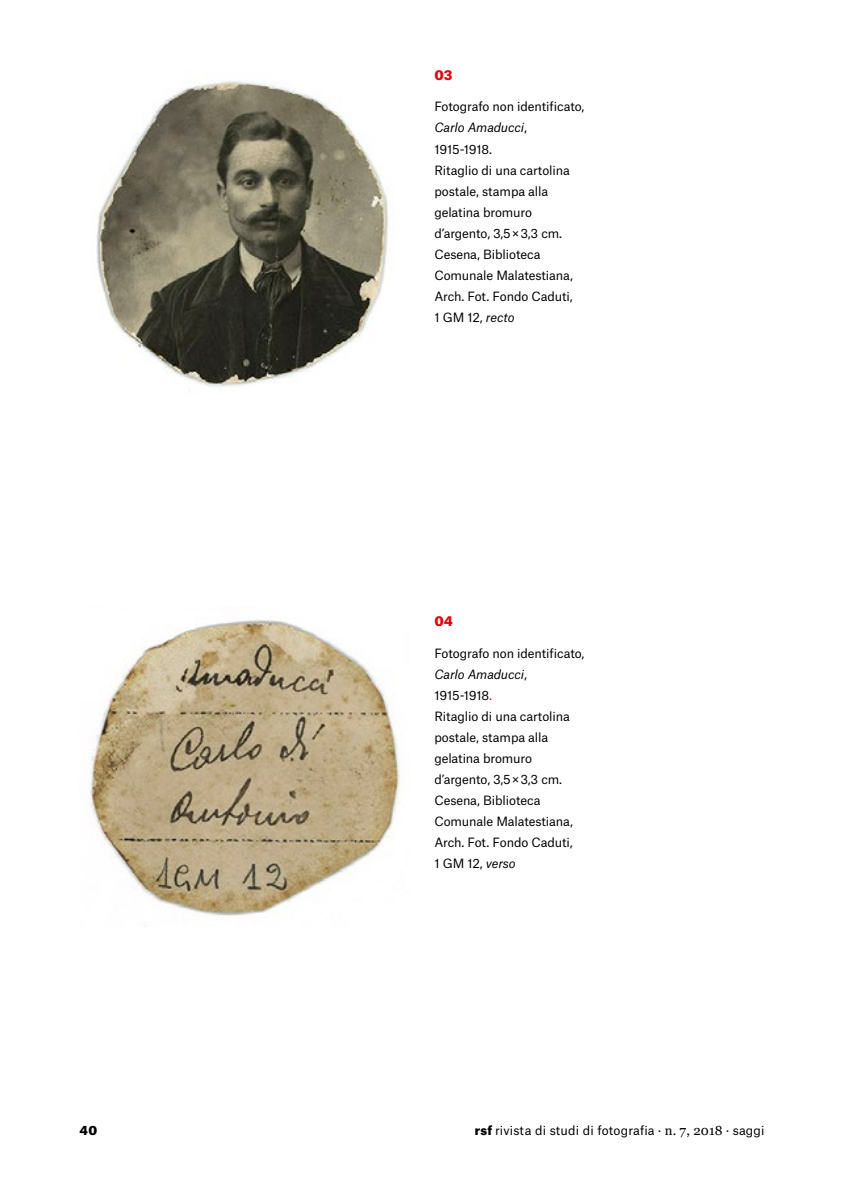
<style>
.page{position:relative;width:844px;height:1191px;background:#fff}
.page>*{position:absolute;margin:0;border:0;box-sizing:border-box;transform-origin:0 0}
.t1{font:900 13.12px "Atlas Grotesk";color:#e30612}
.Bibliografia_paragra{font:12.25px/21px "Atlas Grotesk";letter-spacing:-.01em;color:#000}
.Bibliografia_paragra-2{font:12.25px "Atlas Grotesk";letter-spacing:.01em;color:#000}
.t2{font:900 12.25px "Atlas Grotesk";color:#000}
.s1{font-style:italic}
.s2{color:#e30612}
.s3{font-weight:900}
.s4{font-family:"Georgia";font-size:13.12px}
</style>
<div class="page">
<img style="left:89px;top:619px;width:313px;height:307px">
<img style="left:96px;top:81px;width:292px;height:306px">
<p class="t1" style="left:434px;top:64px;width:20px">03</p>
<p class="Bibliografia_paragra" style="left:434px;top:95px;width:151px">Fotografo non identificato,<br><span class="s1">Carlo Amaducci</span>,<br>1915-1918.<br>Ritaglio di una cartolina postale, stampa alla gelatina bromuro d’argento, 3,5 × 3,3 cm.<br>Cesena, Biblioteca<br>Comunale Malatestiana,<br>Arch. Fot. Fondo Caduti,<br>1 GM 12, <span class="s1">recto</span></p>
<p class="t1" style="left:434px;top:610px;width:20px">04</p>
<p class="Bibliografia_paragra" style="left:434px;top:641px;width:151px">Fotografo non identificato,<br><span class="s1">Carlo Amaducci</span>,<br>1915-1918<span class="s2">.</span></p>
<p class="Bibliografia_paragra" style="left:434px;top:704px;width:140px">Ritaglio di una cartolina postale, stampa alla gelatina bromuro d’argento, 3,5 × 3,3 cm.<br>Cesena, Biblioteca<br>Comunale Malatestiana,<br>Arch. Fot. Fondo Caduti,<br>1 GM 12, <span class="s1">verso</span></p>
<p class="t2" style="left:79px;top:1120px;width:19px">40</p>
<p class="Bibliografia_paragra-2" style="left:475px;top:1120px;width:291px"><span class="s3">rsf</span> rivista di studi di fotografia · <span class="s4">n. 7, 2018</span> · saggi</p>
</div>
